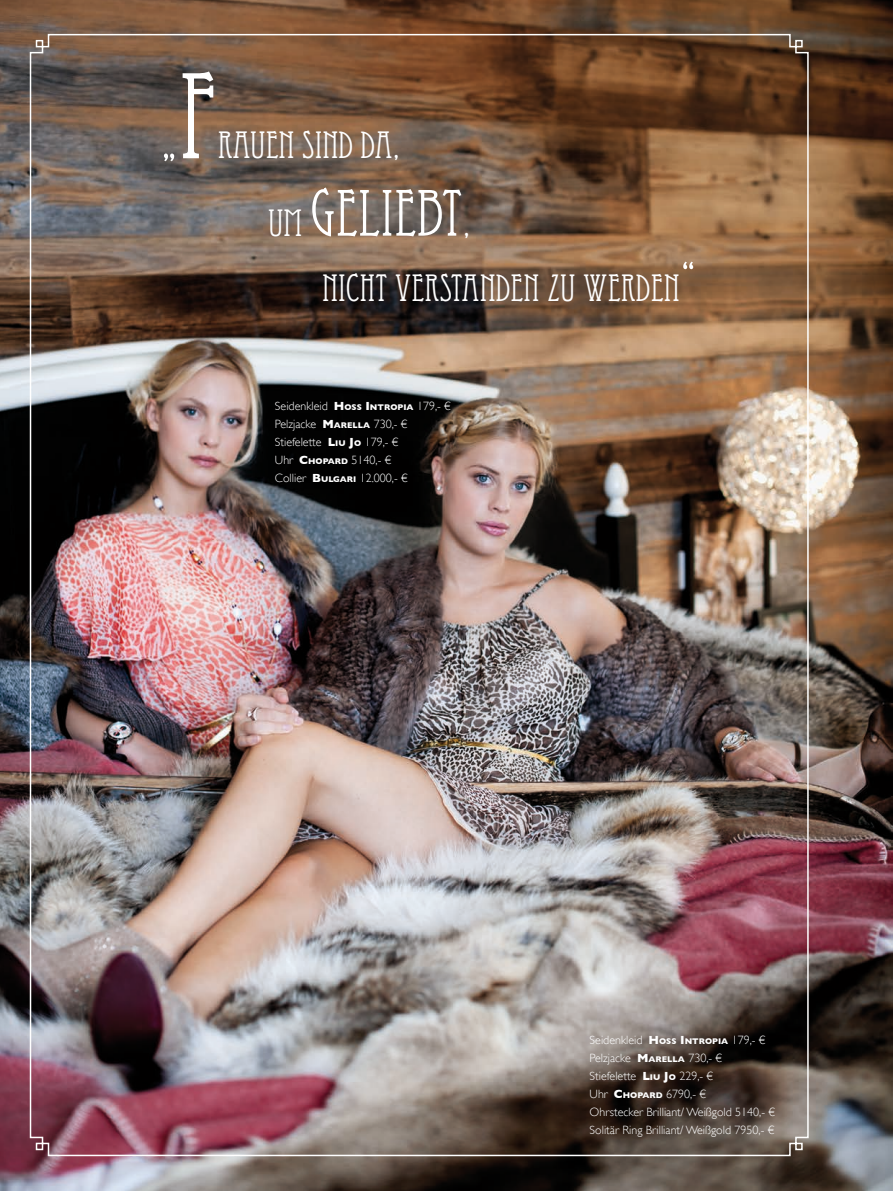
<style>
.page{position:relative;width:893px;height:1191px;background:#fff}
.page>*{position:absolute;margin:0;border:0;box-sizing:border-box;transform-origin:0 0}
.t1{font:64.5px "Eccentric Std";color:#fff}
.t2{font:55.5px "Eccentric Std";color:#fff}
.t3{font:37.5px "Eccentric Std";color:#fff}
.t4{font:300 12px/18px "Gill Sans";color:#fff}
.s1{font-size:120px}
.s2{font-size:37.5px}
.s3{font-size:54px}
.s4{font-weight:700}
.s5{font-weight:700;font-size:8.4px}
</style>
<div class="page">
<img style="left:0;top:0;width:893px;height:1191px">
<img style="left:29px;top:33px;width:780px;height:1124px">
<h2 class="t2" style="left:160px;top:107px;width:59px">„<span class="s1">F</span></h2>
<h3 class="t3" style="left:218px;top:124px;width:184px">RAUEN SIND DA,</h3>
<h1 class="t1" style="left:268px;top:176px;width:204px"><span class="s2">UM</span> GELIEBT<span class="s2">,</span></h1>
<h3 class="t3" style="left:322px;top:266px;width:376px">NICHT VERSTANDEN ZU WERDEN<span class="s3">“</span></h3>
<p class="t4" style="left:275px;top:397px;width:178px">Seidenkleid <span class="s4">H</span> <span class="s5">OSS</span> <span class="s4">I</span> <span class="s5">NTROPIA</span> 179,- €<br>Pelzjacke <span class="s4">M</span><span class="s5">ARELLA</span> 730,- €<br>Stiefelette <span class="s4">L</span> <span class="s5">IU</span> <span class="s4">J</span><span class="s5">O</span> 179,- €<br>Uhr <span class="s4">C</span><span class="s5">HOPARD</span> 5140,- €<br>Collier <span class="s4">B</span> <span class="s5">ULGARI</span> 12.000,- €</p>
<p class="t4" style="left:590px;top:1031px;width:187px">Seidenkleid <span class="s4">H</span> <span class="s5">OSS</span> <span class="s4">I</span> <span class="s5">NTROPIA</span> 179,- €<br>Pelzjacke <span class="s4">M</span><span class="s5">ARELLA</span> 730,- €<br>Stiefelette <span class="s4">L</span> <span class="s5">IU</span> <span class="s4">J</span><span class="s5">O</span> 229,- €<br>Uhr <span class="s4">C</span><span class="s5">HOPARD</span> 6790,- €<br>Ohrstecker Brilliant/ Weißgold 5140,- €<br>Solitär Ring Brilliant/ Weißgold 7950,- €</p>
</div>
